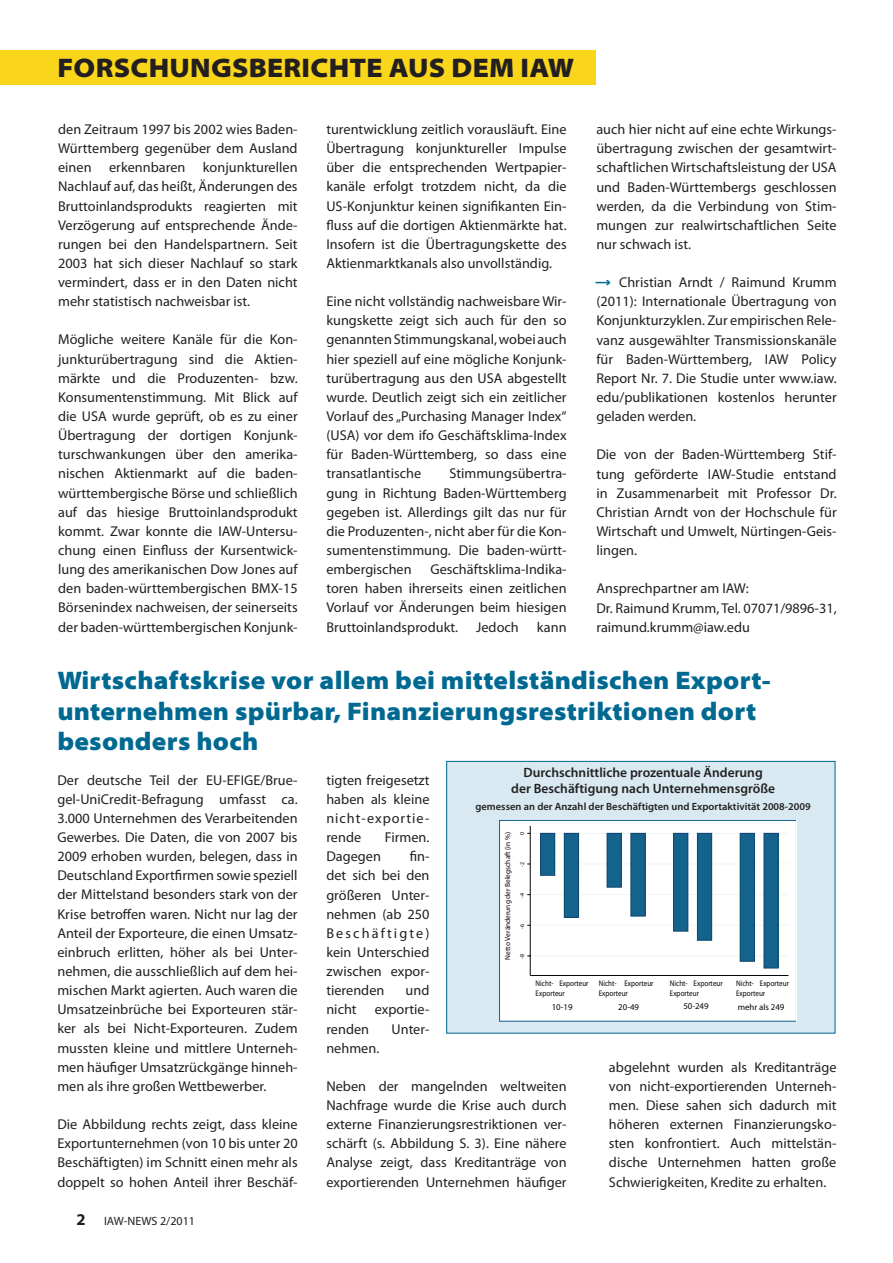
<style>
.page{position:relative;width:893px;height:1263px;background:#fff}
.page>*{position:absolute;margin:0;border:0;box-sizing:border-box;transform-origin:0 0}
.t1{font:900 semi-expanded 27px "Myriad Pro";letter-spacing:.01em;color:#231f20}
.t2{font:900 semi-expanded 25.5px/30.6px "Myriad Pro";letter-spacing:.01em;color:#006991}
.t3{font:14.25px/19.2px "Myriad Pro";color:#231f20;text-align:justify}
.t4{font:600 13.5px/16.2px "Myriad Pro";color:#231f20;text-align:center}
.t5{font:12px "Myriad Pro";color:#231f20}
.t6{font:600 10.5px "Myriad Pro";color:#231f20}
.t7{font:8.85px "Myriad Pro";color:#040503}
.t8{font:8.1px/9.8px "Myriad Pro";color:#040503;scale:.88 1}
.t9{font:7.35px "Myriad Pro";color:#040503}
.t10{font:5.85px "Myriad Pro";color:#040503}
.s1{font-weight:700;font-size:16.5px}
</style>
<div class="page">
<div style="left:0;top:51px;width:595px;height:34px;background:#fad61a"></div>
<svg style="left:595px;top:280px;width:15px;height:5px"></svg>
<div style="left:446px;top:761px;width:389px;height:272px;background:#d8e9f1;border:1px solid #006991"></div>
<div style="left:500px;top:820px;width:296px;height:201px;background:#fff"></div>
<div style="left:499px;top:820px;width:297px;height:201px;border:1px solid #14638c"></div>
<hr style="left:530px;top:833px;width:258px;height:1px;background:#ecf5f6">
<hr style="left:530px;top:864px;width:258px;height:1px;background:#ecf5f6">
<hr style="left:530px;top:894px;width:258px;height:1px;background:#ecf5f6">
<hr style="left:530px;top:925px;width:258px;height:1px;background:#ecf5f6">
<hr style="left:530px;top:955px;width:258px;height:1px;background:#ecf5f6">
<div style="left:540px;top:833px;width:15px;height:42px;background:#14638c"></div>
<div style="left:540px;top:833px;width:15px;height:42px;border:1px solid #10476f"></div>
<div style="left:564px;top:833px;width:15px;height:84px;background:#14638c"></div>
<div style="left:564px;top:833px;width:15px;height:84px;border:1px solid #10476f"></div>
<div style="left:607px;top:833px;width:14px;height:54px;background:#14638c"></div>
<div style="left:607px;top:833px;width:14px;height:54px;border:1px solid #10476f"></div>
<div style="left:631px;top:833px;width:14px;height:83px;background:#14638c"></div>
<div style="left:631px;top:833px;width:14px;height:83px;border:1px solid #10476f"></div>
<div style="left:674px;top:833px;width:14px;height:98px;background:#14638c"></div>
<div style="left:674px;top:833px;width:14px;height:98px;border:1px solid #10476f"></div>
<div style="left:697px;top:833px;width:15px;height:107px;background:#14638c"></div>
<div style="left:697px;top:833px;width:15px;height:107px;border:1px solid #10476f"></div>
<div style="left:740px;top:833px;width:14px;height:128px;background:#14638c"></div>
<div style="left:740px;top:833px;width:14px;height:128px;border:1px solid #10476f"></div>
<div style="left:764px;top:833px;width:14px;height:135px;background:#14638c"></div>
<div style="left:764px;top:833px;width:14px;height:135px;border:1px solid #10476f"></div>
<hr style="left:530px;top:826px;width:1px;height:149px;background:#040503">
<hr style="left:530px;top:975px;width:258px;height:1px;background:#040503">
<h1 class="t1" style="left:57px;top:52px;width:518px">FORSCHUNGSBERICHTE AUS DEM IAW</h1>
<p class="t3" style="left:326px;top:119px;width:242px">turentwicklung zeitlich vorausläuft. Eine Übertragung konjunktureller Impulse über die entsprechenden Wertpapier&shy;kanäle erfolgt trotzdem nicht, da die US-Konjunktur keinen signifikanten Ein&shy;fluss auf die dortigen Aktienmärkte hat.<br>Insofern ist die Übertragungskette des Aktienmarktkanals also unvollständig.</p>
<p class="t3" style="left:326px;top:292px;width:242px">Eine nicht vollständig nachweisbare Wir&shy;kungskette zeigt sich auch für den so genannten Stimmungskanal, wobei auch hier speziell auf eine mögliche Konjunk&shy;turübertragung aus den USA abgestellt wurde. Deutlich zeigt sich ein zeitlicher Vorlauf des „Purchasing Manager Index“ (USA) vor dem ifo Geschäftsklima-Index für Baden-Württemberg, so dass eine transatlantische</p>
<p class="t3" style="left:596px;top:119px;width:242px">auch hier nicht auf eine echte Wirkungs&shy;übertragung zwischen der gesamtwirt&shy;schaftlichen Wirtschaftsleistung der USA und Baden-Württembergs geschlossen werden, da die Verbindung von Stim&shy;mungen zur realwirtschaftlichen Seite nur schwach ist.</p>
<p class="t3" style="left:596px;top:273px;width:242px;text-indent:23px">Christian Arndt / Raimund Krumm (2011): Internationale Übertragung von Konjunkturzyklen. Zur empirischen Rele&shy;vanz ausgewählter Transmissionskanäle für Baden-Württemberg, IAW Policy Report Nr. 7. Die Studie unter www.iaw. edu/publikationen kostenlos herunter geladen werden.</p>
<p class="t3" style="left:596px;top:445px;width:242px">Die von der Baden-Württemberg Stif&shy;tung geförderte IAW-Studie entstand in Zusammenarbeit mit Professor Dr.<br>Christian Arndt von der Hochschule für Wirtschaft und Umwelt, Nürtingen-Geis&shy;lingen.</p>
<p class="t3" style="left:596px;top:579px;width:242px;text-align:left">Ansprechpartner am IAW:<br>Dr. Raimund Krumm, Tel. 07071/9896-31, raimund.krumm@iaw.edu</p>
<h2 class="t2" style="left:57px;top:665px;width:715px">Wirtschaftskrise vor allem bei mittelständischen Export&shy;unternehmen spürbar, Finanzierungsrestriktionen dort besonders hoch</h2>
<p class="t3" style="left:57px;top:770px;width:242px">Der deutsche Teil der EU-EFIGE/Brue&shy;gel-UniCredit-Befragung umfasst ca.<br>3.000 Unternehmen des Verarbeitenden Gewerbes. Die Daten, die von 2007 bis 2009 erhoben wurden, belegen, dass in Deutschland Exportfirmen sowie speziell der Mittelstand besonders stark von der Krise betroffen waren. Nicht nur lag der Anteil der Exporteure, die einen Umsatz&shy;einbruch erlitten, höher als bei Unter&shy;nehmen, die ausschließlich auf dem hei&shy;mischen Markt agierten. Auch waren die Umsatzeinbrüche bei Exporteuren stär&shy;ker als bei Nicht-Exporteuren. Zudem mussten kleine und mittlere Unterneh&shy;men häufiger Umsatzrückgänge hinneh&shy;men als ihre großen Wettbewerber.</p>
<p class="t3" style="left:57px;top:1114px;width:242px">Die Abbildung rechts zeigt, dass kleine Exportunternehmen (von 10 bis unter 20<br>Beschäftigten) im Schnitt einen mehr als doppelt so hohen Anteil ihrer Beschäf-</p>
<p class="t3" style="left:58px;top:119px;width:241px">den Zeitraum 1997 bis 2002 wies Baden-Württemberg gegenüber dem Ausland einen erkennbaren konjunkturellen Nachlauf auf, das heißt, Änderungen des Bruttoinlandsprodukts reagierten mit Verzögerung auf entsprechende Ände&shy;rungen bei den Handelspartnern. Seit 2003 hat sich dieser Nachlauf so stark vermindert, dass er in den Daten nicht mehr statistisch nachweisbar ist.</p>
<p class="t3" style="left:58px;top:330px;width:241px">Mögliche weitere Kanäle für die Kon&shy;junkturübertragung sind die Aktien&shy;märkte und die Produzenten- bzw.<br>Konsumentenstimmung. Mit Blick auf die USA wurde geprüft, ob es zu einer Übertragung der dortigen Konjunk&shy;turschwankungen über den amerika&shy;nischen Aktienmarkt auf die baden&shy;württembergische Börse und schließlich auf das hiesige Bruttoinlandsprodukt kommt. Zwar konnte die IAW-Untersu&shy;chung einen Einfluss der Kursentwick&shy;lung des amerikanischen Dow Jones auf den baden-württembergischen BMX-15<br>Börsenindex nachweisen, der seinerseits der baden-württembergischen Konjunk-</p>
<p class="t3" style="left:326px;top:464px;width:242px;text-indent:123px">Stimmungsübertra&shy;gung in Richtung Baden-Württemberg gegeben ist. Allerdings gilt das nur für die Produzenten-, nicht aber für die Kon&shy;sumentenstimmung. Die baden-württ&shy;embergischen</p>
<p class="t3" style="left:326px;top:559px;width:242px;text-indent:104px">Geschäftsklima-Indika&shy;toren haben ihrerseits einen zeitlichen Vorlauf vor Änderungen beim hiesigen Bruttoinlandsprodukt.</p>
<p class="t3" style="left:476px;top:617px;width:44px">Jedoch</p>
<p class="t3" style="left:537px;top:617px;width:31px">kann</p>
<p class="t4" style="left:511px;top:764px;width:266px">Durchschnittliche prozentuale Änderung<br>der Beschäftigung nach Unternehmensgröße</p>
<p class="t6" style="left:475px;top:800px;width:337px">gemessen an der Anzahl der Beschäftigten und Exportaktivität 2008-2009</p>
<p class="t3" style="left:326px;top:770px;width:105px">tigten freigesetzt haben als kleine nicht-exportie&shy;rende</p>
<p class="t10" style="left:518px;top:835px;width:5px;rotate:-90deg">0</p>
<p class="t3" style="left:385px;top:827px;width:46px">Firmen.</p>
<p class="t9" style="left:503px;top:960px;width:129px;rotate:-90deg">Netto Veränderung der Belegschaft (in %)</p>
<p class="t3" style="left:326px;top:847px;width:105px;text-indent:83px">fin&shy;det sich bei den größeren Unter&shy;nehmen (ab 250<br>Beschäftigte) kein Unterschied zwischen expor&shy;tierenden</p>
<p class="t3" style="left:326px;top:847px;width:56px">Dagegen</p>
<p class="t10" style="left:518px;top:867px;width:6px;rotate:-90deg">-2</p>
<p class="t10" style="left:518px;top:898px;width:6px;rotate:-90deg">-4</p>
<p class="t10" style="left:518px;top:928px;width:6px;rotate:-90deg">-6</p>
<p class="t10" style="left:518px;top:959px;width:6px;rotate:-90deg">-8</p>
<p class="t8" style="left:536px;top:978px;width:35px">Nicht-<br>Exporteur</p>
<p class="t8" style="left:559px;top:978px;width:35px">Exporteur</p>
<p class="t8" style="left:599px;top:978px;width:35px">Nicht-<br>Exporteur</p>
<p class="t8" style="left:624px;top:978px;width:35px">Exporteur</p>
<p class="t8" style="left:670px;top:978px;width:35px">Nicht-<br>Exporteur</p>
<p class="t8" style="left:694px;top:978px;width:35px">Exporteur</p>
<p class="t8" style="left:736px;top:978px;width:35px">Nicht-<br>Exporteur</p>
<p class="t8" style="left:760px;top:978px;width:35px">Exporteur</p>
<p class="t3" style="left:406px;top:980px;width:25px">und</p>
<p class="t7" style="left:552px;top:1001px;width:22px">10-19</p>
<p class="t7" style="left:618px;top:1002px;width:22px">20-49</p>
<p class="t7" style="left:683px;top:1000px;width:27px">50-249</p>
<p class="t7" style="left:738px;top:1001px;width:48px">mehr als 249</p>
<p class="t3" style="left:326px;top:1000px;width:32px">nicht</p>
<p class="t3" style="left:375px;top:1000px;width:56px">exportie-</p>
<p class="t3" style="left:326px;top:1019px;width:44px">renden</p>
<p class="t3" style="left:392px;top:1019px;width:39px">Unter-</p>
<p class="t3" style="left:326px;top:1038px;width:55px">nehmen.</p>
<p class="t3" style="left:326px;top:1076px;width:242px">Neben der mangelnden weltweiten Nachfrage wurde die Krise auch durch externe Finanzierungsrestriktionen ver&shy;schärft (s. Abbildung S. 3). Eine nähere Analyse zeigt, dass Kreditanträge von exportierenden Unternehmen häufiger</p>
<p class="t3" style="left:609px;top:1057px;width:229px">abgelehnt wurden als Kreditanträge von nicht-exportierenden Unterneh&shy;men. Diese sahen sich dadurch mit höheren externen Finanzierungsko&shy;sten konfrontiert. Auch mittelstän&shy;dische Unternehmen hatten große Schwierigkeiten, Kredite zu erhalten.</p>
<p class="t5" style="left:77px;top:1213px;width:120px"><span class="s1">2</span> IAW-NEWS 2/2011</p>
</div>
